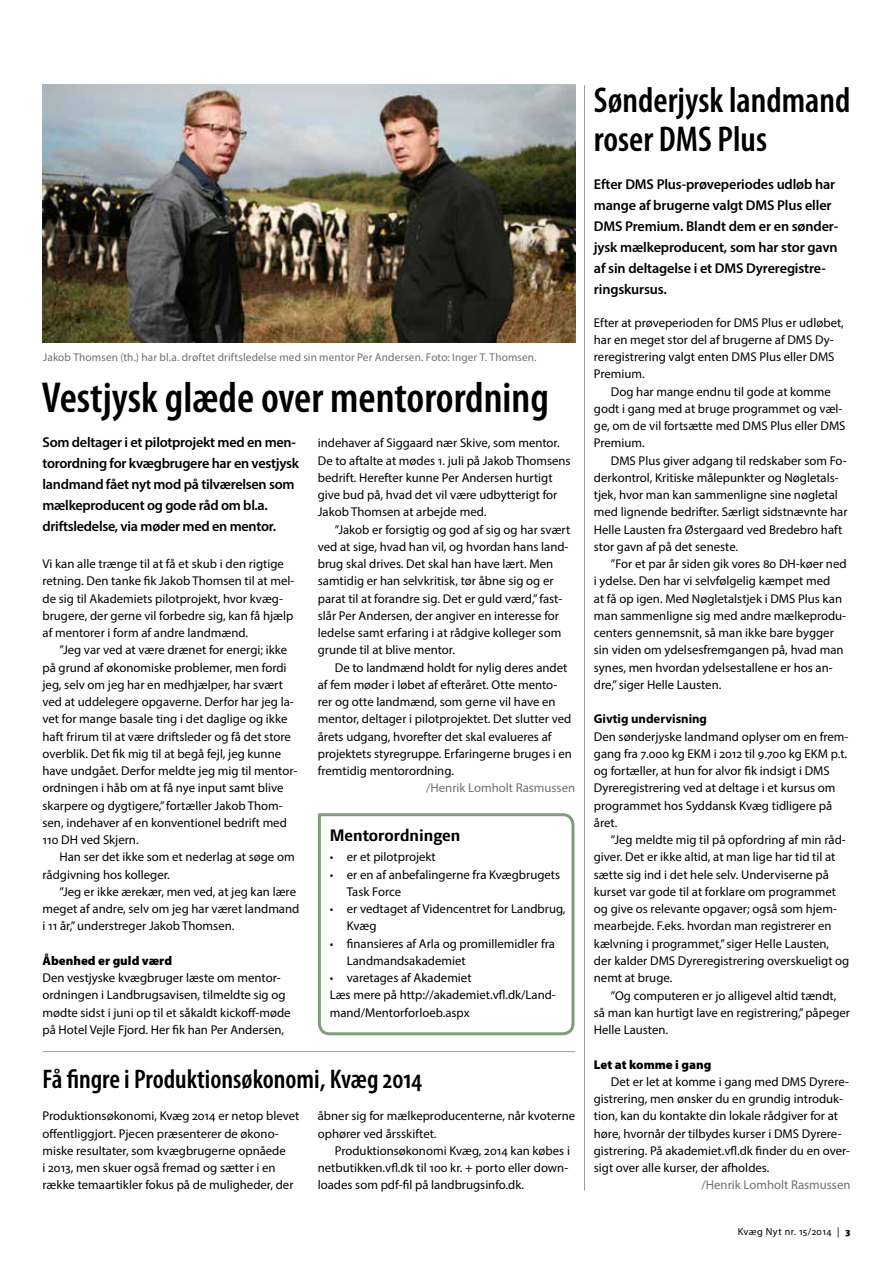
<style>
.page{position:relative;width:893px;height:1263px;background:#fff}
.page>*{position:absolute;margin:0;border:0;box-sizing:border-box;transform-origin:0 0}
.t1{font:600 condensed 43.5px "Myriad Pro";color:#000}
.t2{font:600 condensed 36px/39px "Myriad Pro";color:#000}
.t3{font:600 condensed 27px "Myriad Pro";color:#000}
.t4{font:700 18px "LF Press Sans";color:#000}
.t5{font:600 14.25px/21px "Myriad Pro";letter-spacing:-.02em;color:#000}
.t6{font:12.75px/17.2px "Myriad Pro";color:#000}
.t7{font:12.75px "Myriad Pro";color:#706f6f}
.t8{font:900 12.75px "Myriad Pro";color:#000}
.t9{font:700 12.75px "Myriad Pro";color:#000}
.t10{font:11.25px "Myriad Pro";letter-spacing:.01em;color:#706f6f}
.t11{font:10.2px "Myriad Pro";letter-spacing:.04em;color:#000}
.s1{font-weight:900}
</style>
<div class="page">
<hr style="left:584px;top:85px;width:1px;height:1105px;background:#9d9d9c">
<hr style="left:43px;top:1051px;width:532px;height:1px;background:#9d9d9c">
<img style="left:43px;top:84px;width:532px;height:259px">
<svg style="left:317px;top:813px;width:258px;height:223px"></svg>
<p class="t10" style="left:43px;top:350px;width:495px">Jakob Thomsen (th.) har bl.a. drøftet driftsledelse med sin mentor Per Andersen. Foto: Inger T. Thomsen.</p>
<h1 class="t1" style="left:42px;top:374px;width:508px">Vestjysk glæde over mentorordning</h1>
<p class="t5" style="left:43px;top:432px;width:258px">Som deltager i et pilotprojekt med en men&shy;torordning for kvægbrugere har en vestjysk landmand fået nyt mod på tilværelsen som mælkeproducent og gode råd om bl.a. driftsledelse, via møder med en mentor.</p>
<p class="t6" style="left:43px;top:555px;width:253px">Vi kan alle trænge til at få et skub i den rigtige retning. Den tanke fik Jakob Thomsen til at mel&shy;de sig til Akademiets pilotprojekt, hvor kvæg&shy;brugere, der gerne vil forbedre sig, kan få hjælp af mentorer i form af andre landmænd.</p>
<p class="t6" style="left:43px;top:641px;width:256px;text-indent:17px">”Jeg var ved at være drænet for energi; ikke på grund af økonomiske problemer, men fordi jeg, selv om jeg har en medhjælper, har svært ved at uddelegere opgaverne. Derfor har jeg la&shy;vet for mange basale ting i det daglige og ikke haft frirum til at være driftsleder og få det store overblik. Det fik mig til at begå fejl, jeg kunne have undgået. Derfor meldte jeg mig til mentor&shy;ordningen i håb om at få nye input samt blive skarpere og dygtigere,” fortæller Jakob Thom&shy;sen, indehaver af en konventionel bedrift med 110 DH ved Skjern.</p>
<p class="t6" style="left:43px;top:848px;width:254px;text-indent:17px">Han ser det ikke som et nederlag at søge om rådgivning hos kolleger.</p>
<p class="t6" style="left:43px;top:883px;width:258px;text-indent:17px">”Jeg er ikke ærekær, men ved, at jeg kan lære meget af andre, selv om jeg har været landmand i 11 år,” understreger Jakob Thomsen.</p>
<p class="t8" style="left:43px;top:953px;width:131px">Åbenhed er guld værd</p>
<p class="t6" style="left:43px;top:969px;width:250px">Den vestjyske kvægbruger læste om mentor&shy;ordningen i Landbrugsavisen, tilmeldte sig og mødte sidst i juni op til et såkaldt kickoff-møde på Hotel Vejle Fjord. Her fik han Per Andersen,</p>
<p class="t6" style="left:318px;top:434px;width:254px">indehaver af Siggaard nær Skive, som mentor.<br>De to aftalte at mødes 1. juli på Jakob Thomsens bedrift. Herefter kunne Per Andersen hurtigt give bud på, hvad det vil være udbytterigt for Jakob Thomsen at arbejde med.</p>
<p class="t6" style="left:318px;top:521px;width:254px;text-indent:17px">”Jakob er forsigtig og god af sig og har svært ved at sige, hvad han vil, og hvordan hans land&shy;brug skal drives. Det skal han have lært. Men samtidig er han selvkritisk, tør åbne sig og er parat til at forandre sig. Det er guld værd,” fast&shy;slår Per Andersen, der angiver en interesse for ledelse samt erfaring i at rådgive kolleger som grunde til at blive mentor.</p>
<p class="t6" style="left:318px;top:659px;width:256px;text-indent:17px">De to landmænd holdt for nylig deres andet af fem møder i løbet af efteråret. Otte mento&shy;rer og otte landmænd, som gerne vil have en mentor, deltager i pilotprojektet. Det slutter ved årets udgang, hvorefter det skal evalueres af projektets styregruppe. Erfaringerne bruges i en fremtidig mentorordning.</p>
<p class="t7" style="left:426px;top:780px;width:150px">/Henrik Lomholt Rasmussen</p>
<h3 class="t4" style="left:330px;top:825px;width:132px">Mentorordningen</h3>
<p class="t6" style="left:330px;top:848px;width:108px">• er et pilotprojekt</p>
<p class="t6" style="left:347px;top:865px;width:215px;text-indent:-17px">• er en af anbefalingerne fra Kvægbrugets<br>Task Force</p>
<p class="t6" style="left:347px;top:900px;width:220px;text-indent:-17px">• er vedtaget af Videncentret for Landbrug,<br>Kvæg</p>
<p class="t6" style="left:347px;top:935px;width:210px;text-indent:-17px">• finansieres af Arla og promillemidler fra<br>Landmandsakademiet</p>
<p class="t6" style="left:330px;top:969px;width:228px">• varetages af Akademiet<br>Læs mere på http://akademiet.vfl.dk/Land&shy;mand/Mentorforloeb.aspx</p>
<h3 class="t3" style="left:43px;top:1064px;width:381px">Få fingre i Produktionsøkonomi, Kvæg 2014</h3>
<p class="t6" style="left:43px;top:1107px;width:258px">Produktionsøkonomi, Kvæg 2014 er netop blevet offentliggjort. Pjecen præsenterer de økono&shy;miske resultater, som kvægbrugerne opnåede<br>i 2013, men skuer også fremad og sætter i en række temaartikler fokus på de muligheder, der</p>
<p class="t6" style="left:318px;top:1107px;width:259px">åbner sig for mælkeproducenterne, når kvoterne ophører ved årsskiftet.</p>
<p class="t6" style="left:318px;top:1142px;width:254px;text-indent:17px">Produktionsøkonomi Kvæg, 2014 kan købes i netbutikken.vfl.dk til 100 kr. + porto eller down&shy;loades som pdf-fil på landbrugsinfo.dk.</p>
<h2 class="t2" style="left:594px;top:81px;width:258px">Sønderjysk landmand roser DMS Plus</h2>
<p class="t5" style="left:594px;top:173px;width:246px">Efter DMS Plus-prøveperiodes udløb har mange af brugerne valgt DMS Plus eller DMS Premium. Blandt dem er en sønder&shy;jysk mælkeproducent, som har stor gavn af sin deltagelse i et DMS Dyreregistre&shy;ringskursus.</p>
<p class="t6" style="left:594px;top:313px;width:251px">Efter at prøveperioden for DMS Plus er udløbet, har en meget stor del af brugerne af DMS Dy&shy;reregistrering valgt enten DMS Plus eller DMS Premium.</p>
<p class="t6" style="left:594px;top:383px;width:253px;text-indent:17px">Dog har mange endnu til gode at komme godt i gang med at bruge programmet og væl&shy;ge, om de vil fortsætte med DMS Plus eller DMS<br>Premium.</p>
<p class="t6" style="left:594px;top:452px;width:255px;text-indent:17px">DMS Plus giver adgang til redskaber som Fo&shy;derkontrol, Kritiske målepunkter og Nøgletals&shy;tjek, hvor man kan sammenligne sine nøgletal med lignende bedrifter. Særligt sidstnævnte har Helle Lausten fra Østergaard ved Bredebro haft stor gavn af på det seneste.</p>
<p class="t6" style="left:594px;top:555px;width:254px;text-indent:17px">”For et par år siden gik vores 80 DH-køer ned i ydelse. Den har vi selvfølgelig kæmpet med<br>at få op igen. Med Nøgletalstjek i DMS Plus kan man sammenligne sig med andre mælkeprodu&shy;centers gennemsnit, så man ikke bare bygger sin viden om ydelsesfremgangen på, hvad man synes, men hvordan ydelsestallene er hos an&shy;dre,” siger Helle Lausten.</p>
<p class="t9" style="left:594px;top:711px;width:115px">Givtig undervisning</p>
<p class="t6" style="left:594px;top:728px;width:256px">Den sønderjyske landmand oplyser om en frem&shy;gang fra 7.000 kg EKM i 2012 til 9.700 kg EKM p.t. og fortæller, at hun for alvor fik indsigt i DMS Dyreregistrering ved at deltage i et kursus om programmet hos Syddansk Kvæg tidligere på året.</p>
<p class="t6" style="left:594px;top:831px;width:257px;text-indent:17px">”Jeg meldte mig til på opfordring af min råd&shy;giver. Det er ikke altid, at man lige har tid til at sætte sig ind i det hele selv. Underviserne på kurset var gode til at forklare om programmet og give os relevante opgaver; også som hjem&shy;mearbejde. F.eks. hvordan man registrerer en kælvning i programmet,” siger Helle Lausten, der kalder DMS Dyreregistrering overskueligt og nemt at bruge.</p>
<p class="t6" style="left:594px;top:986px;width:258px;text-indent:17px">”Og computeren er jo alligevel altid tændt, så man kan hurtigt lave en registrering,” påpeger<br>Helle Lausten.</p>
<p class="t8" style="left:594px;top:1057px;width:119px">Let at komme i gang</p>
<p class="t6" style="left:594px;top:1073px;width:258px;text-indent:17px">Det er let at komme i gang med DMS Dyrere&shy;gistrering, men ønsker du en grundig introduk&shy;tion, kan du kontakte din lokale rådgiver for at høre, hvornår der tilbydes kurser i DMS Dyrere&shy;gistrering. På akademiet.vfl.dk finder du en over&shy;sigt over alle kurser, der afholdes.</p>
<p class="t7" style="left:701px;top:1177px;width:150px">/Henrik Lomholt Rasmussen</p>
<p class="t11" style="left:738px;top:1225px;width:114px">Kvæg Nyt nr. 15/2014 | <span class="s1">3</span></p>
</div>
